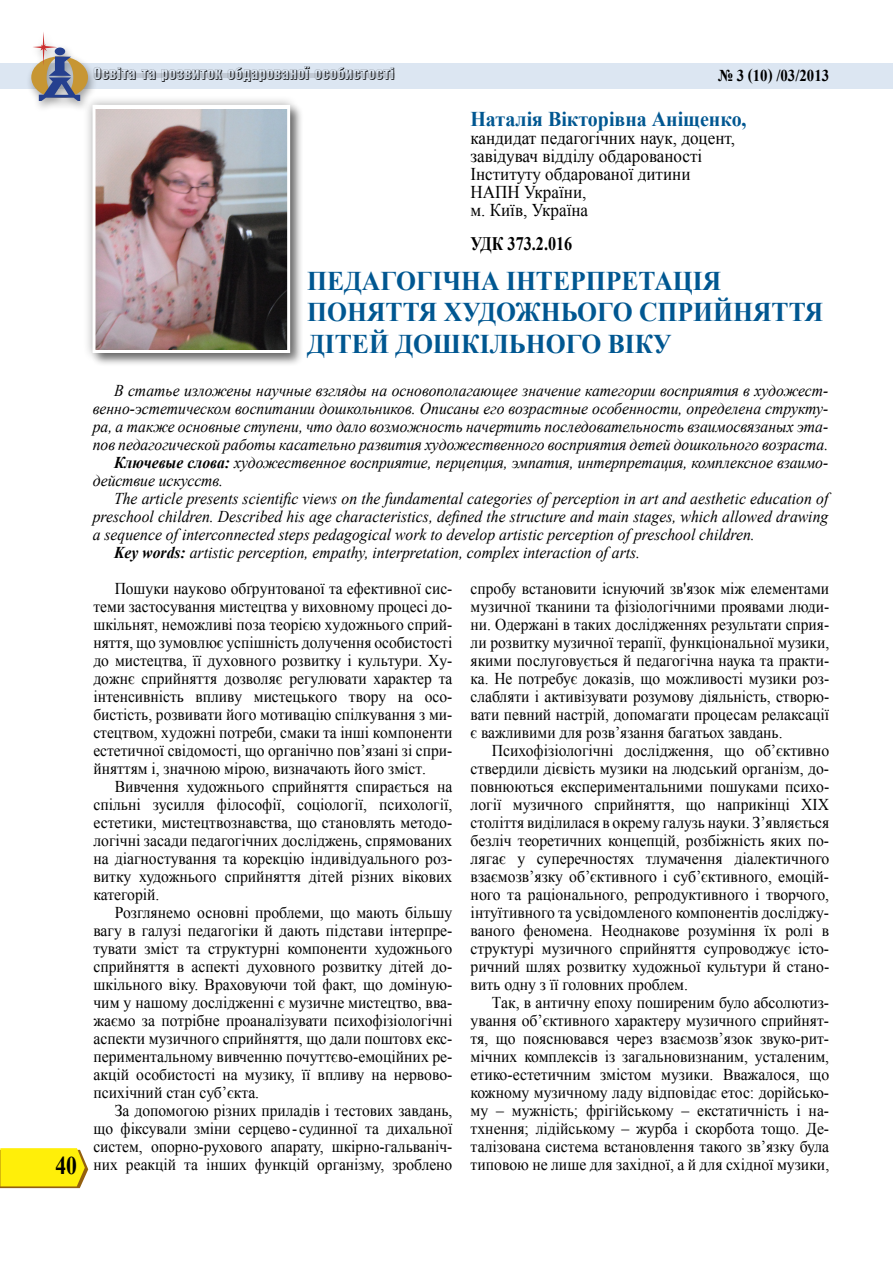
<style>
.page{position:relative;width:893px;height:1263px;background:#fff}
.page>*{position:absolute;margin:0;border:0;box-sizing:border-box;transform-origin:0 0}
.t1{font:700 27px/31.5px "Times New Roman";color:#005791;scale:.95 1}
.t2{font:700 25.5px "Times New Roman";color:#000;scale:.85 1}
.t3{font:700 21px "Times New Roman";color:#005791;scale:.95 1}
.t4{font:700 19.05px "Times New Roman";color:#000;scale:.85 1}
.t5{font:18px/18px "Times New Roman";color:#000;scale:.95 1}
.t6{font:16.5px/18px "Times New Roman";color:#000;text-align:justify;scale:.95 1}
.t7{font:16.5px/18px "Times New Roman";color:#000;text-align:justify;scale:.94 1}
.t8{font:italic 16.5px "Times New Roman";color:#000;scale:.95 1}
.t9{font:16.5px "Helios Compr Shadow";color:#000}
.t10{font:700 16.5px "Times New Roman";color:#000;scale:.9 1}
.s1{font-weight:700}
</style>
<div class="page">
<div style="left:1px;top:63px;width:892px;height:26px;background:#dce6f2"></div>
<svg style="left:0;top:1148px;width:88px;height:40px;background:#f7e516"></svg>
<hr style="left:94px;top:73px;width:300px;height:4px;background:#c2cad5">
<div style="left:26px;top:30px;width:72px;height:82px;background:#000;opacity:.37"></div>
<svg style="left:31px;top:31px;width:57px;height:70px"></svg>
<div style="left:90px;top:103px;width:215px;height:264px;background:#000;opacity:.5"></div>
<div style="left:83px;top:95px;width:217px;height:267px;background:#000;opacity:.3"></div>
<img style="left:97px;top:109px;width:189px;height:240px">
<div style="left:93px;top:105px;width:197px;height:248px;border:3px solid #fff"></div>
<h2 class="t2" style="left:55px;top:1148px;width:27px">40</h2>
<p class="t9" style="left:94px;top:65px;width:303px">Освіта та розвиток обдарованої особистості</p>
<p class="t10" style="left:718px;top:64px;width:125px">№ 3 (10) /03/2013</p>
<p class="t3" style="left:470px;top:104px;width:292px">Наталія Вікторівна Аніщенко,</p>
<p class="t5" style="left:470px;top:129px;width:280px">кандидат педагогічних наук, доцент, завідувач відділу обдарованості<br>Інституту обдарованої дитини<br>НАПН України,<br>м. Київ, Україна</p>
<p class="t4" style="left:470px;top:231px;width:121px">УДК 373.2.016</p>
<h1 class="t1" style="left:307px;top:264px;width:545px">ПЕДАГОГІЧНА ІНТЕРПРЕТАЦІЯ<br>ПОНЯТТЯ ХУДОЖНЬОГО СПРИЙНЯТТЯ<br>ДІТЕЙ ДОШКІЛЬНОГО ВІКУ</h1>
<p class="t8" style="left:114px;top:379px;width:753px">В статье изложены научные взгляды на основополагающее значение категории восприятия в художест-</p>
<p class="t8" style="left:93px;top:397px;width:776px">венно-эстетическом воспитании дошкольников. Описаны его возрастные особенности, определена структу-</p>
<p class="t8" style="left:93px;top:415px;width:776px">ра, а также основные ступени, что дало возможность начертить последовательность взаимосвязаных эта-</p>
<p class="t8" style="left:93px;top:433px;width:776px">пов педагогической работы касательно развития художественного восприятия детей дошкольного возраста.</p>
<p class="t8" style="left:114px;top:451px;width:753px"><span class="s1">Ключевые слова:</span> художественное восприятие, перцепция, эмпатия, интерпретация, комплексное взаимо-</p>
<p class="t8" style="left:93px;top:469px;width:139px">действие искусств.</p>
<p class="t8" style="left:114px;top:487px;width:753px">The article presents scientific views on the fundamental categories of perception in art and aesthetic education of</p>
<p class="t8" style="left:93px;top:505px;width:776px">preschool children. Described his age characteristics, defined the structure and main stages, which allowed drawing</p>
<p class="t8" style="left:93px;top:523px;width:698px">a sequence of interconnected steps pedagogical work to develop artistic perception of preschool children.</p>
<p class="t8" style="left:114px;top:541px;width:555px"><span class="s1">Key words:</span> artistic perception, empathy, interpretation, complex interaction of arts.</p>
<p class="t7" style="left:93px;top:579px;width:383px;text-indent:21px">Пошуки науково обґрунтованої та ефективної сис&shy;теми застосування мистецтва у виховному процесі до&shy;шкільнят, неможливі поза теорією художнього сприй&shy;няття, що зумовлює успішність долучення особистості до мистецтва, її духовного розвитку і культури. Ху&shy;дожнє сприйняття дозволяє регулювати характер та інтенсивність впливу мистецького твору на осо&shy;бистість, розвивати його мотивацію спілкування з ми&shy;стецтвом, художні потреби, смаки та інші компоненти естетичної свідомості, що органічно пов’язані зі спри&shy;йняттям і, значною мірою, визначають його зміст.</p>
<p class="t6" style="left:93px;top:777px;width:379px;text-indent:21px">Вивчення художнього сприйняття спирається на спільні зусилля філософії, соціології, психології, естетики, мистецтвознавства, що становлять методо&shy;логічні засади педагогічних досліджень, спрямованих на діагностування та корекцію індивідуального роз&shy;витку художнього сприйняття дітей різних вікових категорій.</p>
<p class="t6" style="left:93px;top:903px;width:379px;text-indent:21px">Розглянемо основні проблеми, що мають більшу вагу в галузі педагогіки й дають підстави інтерпре&shy;тувати зміст та структурні компоненти художнього сприйняття в аспекті духовного розвитку дітей до&shy;шкільного віку. Враховуючи той факт, що доміную&shy;чим у нашому дослідженні є музичне мистецтво, вва&shy;жаємо за потрібне проаналізувати психофізіологічні аспекти музичного сприйняття, що дали поштовх екс&shy;периментальному вивченню почуттєво-емоційних ре&shy;акцій особистості на музику, її впливу на нервово&shy;психічний стан суб’єкта.</p>
<p class="t7" style="left:93px;top:1101px;width:383px;text-indent:21px">За допомогою різних приладів і тестових завдань, що фіксували зміни серцево- судинної та дихальної систем, опорно-рухового апарату, шкірно-гальваніч&shy;них реакцій та інших функцій організму, зроблено</p>
<p class="t7" style="left:471px;top:579px;width:383px">спробу встановити існуючий зв'язок між елементами музичної тканини та фізіологічними проявами люди&shy;ни. Одержані в таких дослідженнях результати сприя&shy;ли розвитку музичної терапії, функціональної музики, якими послуговується й педагогічна наука та практи&shy;ка. Не потребує доказів, що можливості музики роз&shy;слабляти і активізувати розумову діяльність, створю&shy;вати певний настрій, допомагати процесам релаксації є важливими для розв’язання багатьох завдань.</p>
<p class="t6" style="left:471px;top:741px;width:379px;text-indent:21px">Психофізіологічні дослідження, що об’єктивно ствердили дієвість музики на людський організм, до&shy;повнюються експериментальними пошуками психо&shy;логії музичного сприйняття, що наприкінці ХІХ століття виділилася в окрему галузь науки. З’являється безліч теоретичних концепцій, розбіжність яких по&shy;лягає у суперечностях тлумачення діалектичного взаємозв’язку об’єктивного і суб’єктивного, емоцій&shy;ного та раціонального, репродуктивного і творчого, інтуїтивного та усвідомленого компонентів досліджу&shy;ваного феномена. Неоднакове розуміння їх ролі в структурі музичного сприйняття супроводжує істо&shy;ричний шлях розвитку художньої культури й стано&shy;вить одну з її головних проблем.</p>
<p class="t6" style="left:471px;top:993px;width:379px;text-indent:21px">Так, в античну епоху поширеним було абсолютиз&shy;ування об’єктивного характеру музичного сприйнят&shy;тя, що пояснювався через взаємозв’язок звуко-рит&shy;мічних комплексів із загальновизнаним, усталеним, етико-естетичним змістом музики. Вважалося, що кожному музичному ладу відповідає етос: дорійсько&shy;му – мужність; фрігійському – екстатичність і на&shy;тхнення; лідійському – журба і скорбота тощо. Де&shy;талізована система встановлення такого зв’язку була типовою не лише для західної, а й для східної музики,</p>
</div>
